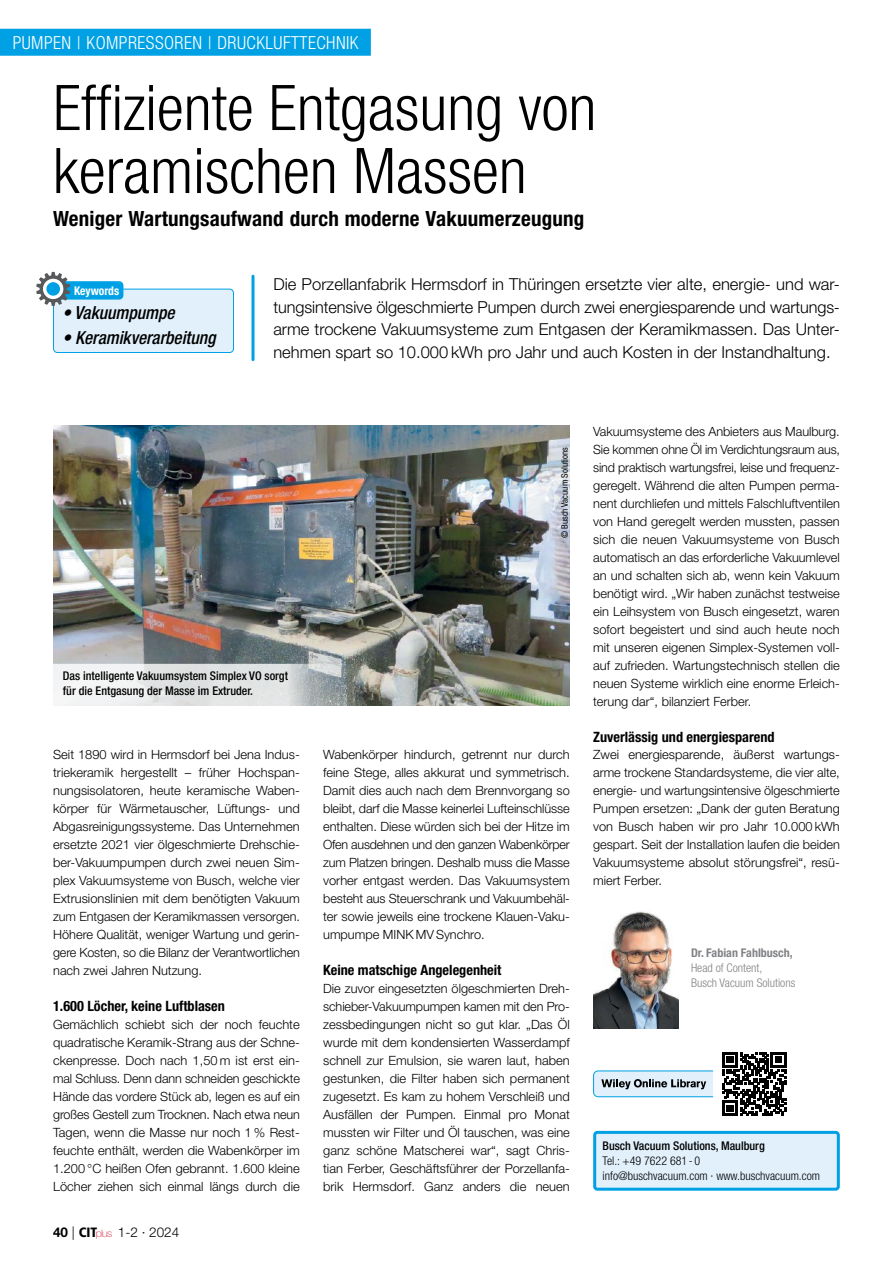
<style>
.page{position:relative;width:893px;height:1263px;background:#fff}
.page>*{position:absolute;margin:0;border:0;box-sizing:border-box;transform-origin:0 0}
.t1{font:300 condensed 63px/63px "Helvetica Neue LT Std";color:#000}
.t2{font:700 condensed 21px "Helvetica Neue LT Std";letter-spacing:.01em;color:#000}
.t3{font:300 condensed 18px "Helvetica Neue LT Std";letter-spacing:.025em;color:#fff}
.t4{font:italic 500 condensed 18px "Helvetica Neue LT Std";color:#000}
.t5{font:300 16.5px/22.5px "Helvetica Neue LT Std";color:#000;text-align:justify}
.t6{font:700 condensed 14.25px "Helvetica Neue LT Std";color:#000}
.t7{font:300 13.5px "Helvetica Neue LT Std";color:#000}
.t8{font:300 12.75px/18px "Helvetica Neue LT Std";color:#000;text-align:justify}
.t9{font:500 condensed 12px/15px "Helvetica Neue LT Std";color:#000}
.t10{font:300 condensed 12px/15px "Helvetica Neue LT Std";color:#000}
.t11{font:300 condensed 12px/15px "Helvetica Neue LT Std";color:#808285}
.t12{font:700 condensed 12px "Helvetica Neue LT Std";color:#808285}
.t13{font:700 condensed 12px "Helvetica Neue LT Std";color:#fff;scale:.96 1}
.t14{font:condensed 9px "Helvetica Neue LT Std";color:#000}
.s1{font-weight:700}
.s2{font-family:"Frutiger LT Std";font-weight:900;font-stretch:condensed}
.s3{font-weight:100;font-size:10.65px;color:#d1223e}
</style>
<div class="page">
<hr style="left:251px;top:276px;width:3px;height:84px;background:#00a1e4">
<div style="left:595px;top:1132px;width:243px;height:57px;background:#e1f0fb;border-radius:3px"></div>
<div style="left:593px;top:1131px;width:247px;height:60px;border:3px solid #00a1e4;border-radius:3px"></div>
<img style="left:53px;top:426px;width:517px;height:279px">
<div style="left:54px;top:289px;width:179px;height:63px;background:#e1f0fb;border-radius:4px"></div>
<div style="left:53px;top:289px;width:181px;height:64px;border:1px solid #00a1e4;border-radius:4px"></div>
<div style="left:53px;top:281px;width:70px;height:19px;background:#00a1e4;border-radius:4px"></div>
<svg style="left:36px;top:272px;width:34px;height:34px"></svg>
<div style="left:46px;top:282px;width:14px;height:14px;background:#00a1e4;border-radius:50%"></div>
<svg style="left:53px;top:664px;width:319px;height:42px;fill:#e1e3e3"></svg>
<img style="left:593px;top:911px;width:85px;height:118px">
<div style="left:0;top:29px;width:371px;height:27px;background:#00a1e4"></div>
<svg style="left:593px;top:1070px;width:121px;height:27px;background:#b6cddb"></svg>
<svg style="left:722px;top:1052px;width:64px;height:64px"></svg>
<h3 class="t3" style="left:13px;top:32px;width:20px">Pumpe</h3>
<h3 class="t3" style="left:62px;top:32px;width:55px">n | Kompress</h3>
<h3 class="t3" style="left:164px;top:32px;width:64px">oren | Druck</h3>
<h3 class="t3" style="left:265px;top:32px;width:18px">lufttech</h3>
<h3 class="t3" style="left:336px;top:32px;width:17px">nik</h3>
<h1 class="t1" style="left:53px;top:76px;width:545px">Effiziente Entgasung von keramischen Massen</h1>
<h2 class="t2" style="left:53px;top:205px;width:533px">Weniger Wartungsaufwand durch moderne Vakuumerzeugung</h2>
<p class="t13" style="left:74px;top:283px;width:49px">Keywords</p>
<h3 class="t4" style="left:62px;top:302px;width:114px">• Vakuumpumpe</h3>
<h3 class="t4" style="left:62px;top:326px;width:155px">• Keramikverarbeitung</h3>
<p class="t5" style="left:273px;top:273px;width:568px">Die Porzellanfabrik Hermsdorf in Thüringen ersetzte vier alte, energie- und war&shy;tungsintensive ölgeschmierte Pumpen durch zwei energiesparende und wartungs&shy;arme trockene Vakuumsysteme zum Entgasen der Keramikmassen. Das Unter&shy;nehmen spart so 10.000 kWh pro Jahr und auch Kosten in der Instandhaltung.</p>
<p class="t9" style="left:63px;top:668px;width:227px">Das intelligente Vakuumsystem Simplex VO sorgt für die Entgasung der Masse im Extruder.</p>
<p class="t8" style="left:53px;top:746px;width:248px">Seit 1890 wird in Hermsdorf bei Jena Indus&shy;triekeramik hergestellt – früher Hochspan&shy;nungsisolatoren, heute keramische Waben&shy;körper für Wärmetauscher, Lüftungs- und Abgasreinigungssysteme. Das Unternehmen ersetzte 2021 vier ölgeschmierte Drehschie&shy;ber-Vakuumpumpen durch zwei neuen Sim&shy;plex Vakuumsysteme von Busch, welche vier Extrusionslinien mit dem benötigten Vakuum zum Entgasen der Keramikmassen versorgen.<br>Höhere Qualität, weniger Wartung und gerin&shy;gere Kosten, so die Bilanz der Verantwortlichen nach zwei Jahren Nutzung.</p>
<p class="t6" style="left:53px;top:997px;width:173px">1.600 Löcher, keine Luftblasen</p>
<p class="t8" style="left:53px;top:1015px;width:248px">Gemächlich schiebt sich der noch feuchte quadratische Keramik-Strang aus der Schne&shy;ckenpresse. Doch nach 1,50 m ist erst ein&shy;mal Schluss. Denn dann schneiden geschickte Hände das vordere Stück ab, legen es auf ein großes Gestell zum Trocknen. Nach etwa neun Tagen, wenn die Masse nur noch 1 % Rest&shy;feuchte enthält, werden die Wabenkörper im 1.200 °C heißen Ofen gebrannt. 1.600 kleine Löcher ziehen sich einmal längs durch die</p>
<p class="t7" style="left:53px;top:1224px;width:128px"><span class="s1">40</span> | <span class="s2">CIT</span><span class="s3">plus</span> 1-2 · 2024</p>
<p class="t14" style="left:559px;top:538px;width:92px;rotate:-90deg">© Busch Vacuum Solutions</p>
<p class="t8" style="left:323px;top:746px;width:248px">Wabenkörper hindurch, getrennt nur durch feine Stege, alles akkurat und symmetrisch.<br>Damit dies auch nach dem Brennvorgang so bleibt, darf die Masse keinerlei Lufteinschlüsse enthalten. Diese würden sich bei der Hitze im Ofen ausdehnen und den ganzen Wabenkörper zum Platzen bringen. Deshalb muss die Masse vorher entgast werden. Das Vakuumsystem besteht aus Steuerschrank und Vakuumbehäl&shy;ter sowie jeweils eine trockene Klauen-Vaku&shy;umpumpe MINK MV Synchro.</p>
<p class="t6" style="left:323px;top:961px;width:180px">Keine matschige Angelegenheit</p>
<p class="t8" style="left:323px;top:979px;width:248px;text-align:left">Die zuvor eingesetzten ölgeschmierten Dreh&shy;schieber-Vakuumpumpen kamen mit den Pro&shy;zessbedingungen nicht so gut klar. „Das Öl wurde mit dem kondensierten Wasserdampf schnell zur Emulsion, sie waren laut, haben gestunken, die Filter haben sich permanent zugesetzt. Es kam zu hohem Verschleiß und Ausfällen der Pumpen. Einmal pro Monat mussten wir Filter und Öl tauschen, was eine ganz schöne Matscherei war“, sagt Chris&shy;tian Ferber, Geschäftsführer der Porzellanfa&shy;brik Hermsdorf. Ganz anders die neuen</p>
<p class="t8" style="left:593px;top:422px;width:248px">Vakuumsysteme des Anbieters aus Maulburg.<br>Sie kommen ohne Öl im Verdichtungsraum aus, sind praktisch wartungsfrei, leise und frequenz&shy;geregelt. Während die alten Pumpen perma&shy;nent durchliefen und mittels Falschluftventilen von Hand geregelt werden mussten, passen sich die neuen Vakuumsysteme von Busch automatisch an das erforderliche Vakuumlevel an und schalten sich ab, wenn kein Vakuum benötigt wird. „Wir haben zunächst testweise ein Leihsystem von Busch eingesetzt, waren sofort begeistert und sind auch heute noch mit unseren eigenen Simplex-Systemen voll&shy;auf zufrieden. Wartungstechnisch stellen die neuen Systeme wirklich eine enorme Erleich&shy;terung dar“, bilanziert Ferber.</p>
<p class="t6" style="left:593px;top:728px;width:183px">Zuverlässig und energiesparend</p>
<p class="t8" style="left:593px;top:746px;width:248px">Zwei energiesparende, äußerst wartungs&shy;arme trockene Standardsysteme, die vier alte, energie- und wartungsintensive ölgeschmierte Pumpen ersetzen: „Dank der guten Beratung von Busch haben wir pro Jahr 10.000 kWh gespart. Seit der Installation laufen die beiden Vakuumsysteme absolut störungsfrei“, resü&shy;miert Ferber.</p>
<p class="t12" style="left:691px;top:945px;width:103px">Dr. Fabian Fahlbusch,</p>
<p class="t11" style="left:691px;top:960px;width:106px">Head of Content,<br>Busch Vacuum Solutions</p>
<p class="t9" style="left:603px;top:1138px;width:164px">Busch Vacuum Solutions, Maulburg</p>
<p class="t10" style="left:603px;top:1153px;width:219px">Tel.: +49 7622 681 - 0<br>info@buschvacuum.com · www.buschvacuum.com</p>
</div>
